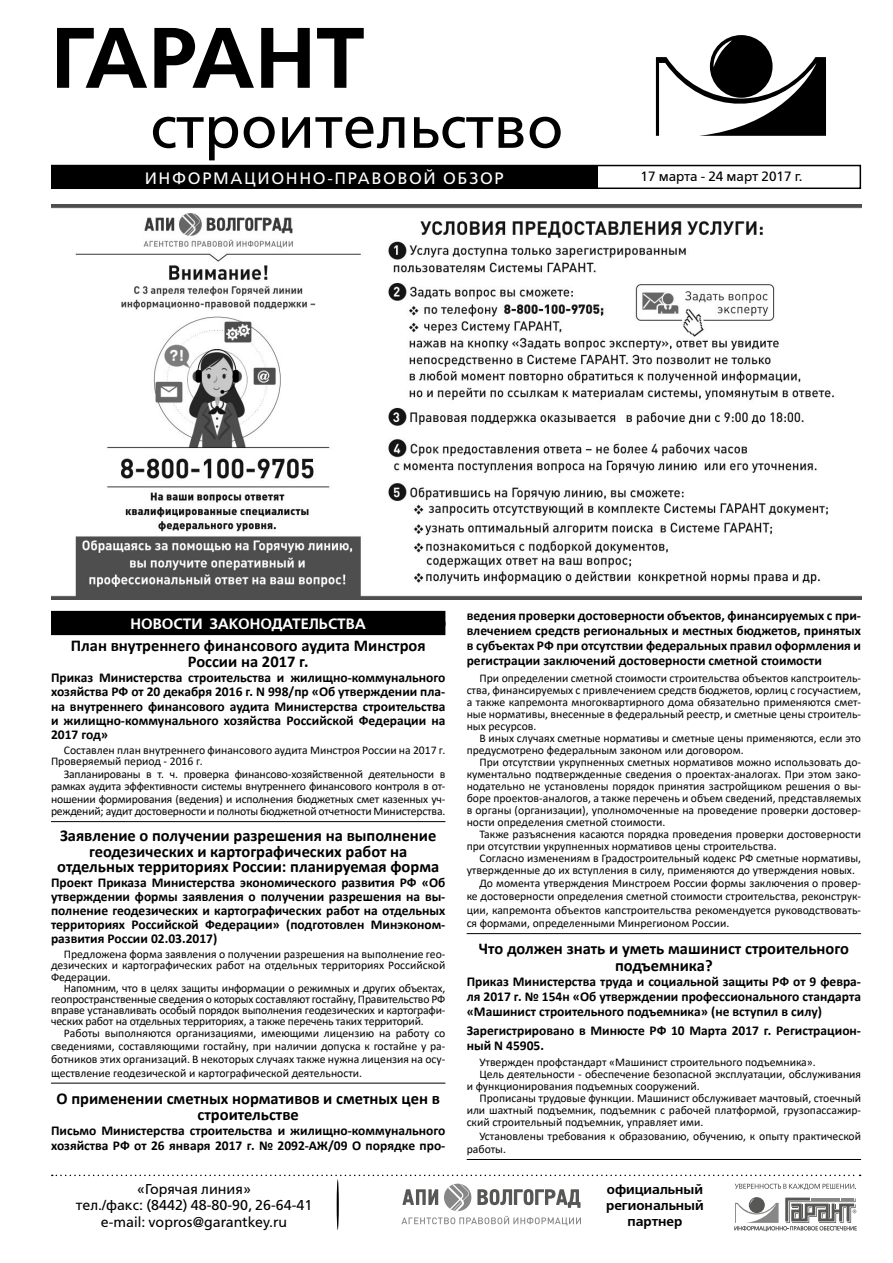
<style>
.page{position:relative;width:893px;height:1263px;background:#fff}
.page>*{position:absolute;margin:0;border:0;box-sizing:border-box;transform-origin:0 0}
.t1{font:700 85.5px "Free Set C";color:#000}
.t2{font:60px "Free Set C";color:#000}
.t3{font:700 16.5px/16.5px "Calibri";color:#000;text-align:center}
.t4{font:16.5px "Free Set C";letter-spacing:.1em;color:#fff}
.t5{font:700 15px "Free Set C";color:#fff}
.t6{font:14.25px/16.5px "Free Set C";color:#000;text-align:center}
.t7{font:700 13.5px/14.1px "Calibri";color:#000;text-align:justify}
.t8{font:700 13.5px/16.2px "Free Set C";color:#000;text-align:center}
.t9{font:13.5px "Free Set C";color:#000}
.t10{font:11.7px/12px "Calibri";color:#000;text-align:justify}
</style>
<div class="page">
<svg style="left:52px;top:1174px;width:809px;height:2px"></svg>
<hr style="left:337px;top:1179px;width:2px;height:51px;background:#000;border-radius:50%">
<svg style="left:401px;top:1184px;width:180px;height:42px"></svg>
<svg style="left:734px;top:1197px;width:123px;height:34px"></svg>
<svg style="left:735px;top:1184px;width:121px;height:6px"></svg>
<div style="left:51px;top:165px;width:810px;height:24px;border:2px solid #000"></div>
<div style="left:51px;top:166px;width:546px;height:23px;background:#000"></div>
<div style="left:51px;top:611px;width:394px;height:15px;background:#000"></div>
<div style="left:51px;top:622px;width:394px;height:13px;background:#000"></div>
<hr style="left:51px;top:821px;width:394px;height:1px;background:#000">
<hr style="left:51px;top:1083px;width:394px;height:1px;background:#000">
<div style="left:710px;top:35px;width:63px;height:63px;background:#000;border-radius:50%"></div>
<svg style="left:656px;top:40px;width:170px;height:96px"></svg>
<hr style="left:467px;top:933px;width:394px;height:1px;background:#000">
<hr style="left:467px;top:1159px;width:394px;height:1px;background:#000">
<img style="left:51px;top:204px;width:810px;height:395px">
<h1 class="t1" style="left:51px;top:7px;width:315px">ГАРАНТ</h1>
<h2 class="t2" style="left:151px;top:94px;width:414px">строительство</h2>
<h3 class="t4" style="left:145px;top:170px;width:361px">ИНФОРМАЦИОННО-ПРАВОВОЙ ОБЗОР</h3>
<p class="t9" style="left:641px;top:169px;width:164px">17 марта - 24 март 2017 г.</p>
<p class="t5" style="left:131px;top:615px;width:237px">НОВОСТИ ЗАКОНОДАТЕЛЬСТВА</p>
<h3 class="t3" style="left:71px;top:637px;width:356px">План внутреннего финансового аудита Минстроя<br>России на 2017 г.</h3>
<p class="t7" style="left:51px;top:671px;width:396px">Приказ Министерства строительства и жилищно-коммунального хозяйства РФ от 20 декабря 2016 г. N 998/пр «Об утверждении пла&shy;на внутреннего финансового аудита Министерства строительства и жилищно-коммунального хозяйства Российской Федерации на 2017 год»</p>
<p class="t10" style="left:51px;top:744px;width:396px;line-height:11.1px;text-indent:13px">Составлен план внутреннего финансового аудита Минстроя России на 2017 г.<br>Проверяемый период - 2016 г.</p>
<p class="t10" style="left:51px;top:767px;width:396px;line-height:12.5px;text-indent:13px">Запланированы в т. ч. проверка финансово-хозяйственной деятельности в рамках аудита эффективности системы внутреннего финансового контроля в от&shy;ношении формирования (ведения) и исполнения бюджетных смет казенных уч&shy;реждений; аудит достоверности и полноты бюджетной отчетности Министерства.</p>
<h3 class="t3" style="left:57px;top:828px;width:383px;line-height:15.6px">Заявление о получении разрешения на выполнение геодезических и картографических работ на отдельных территориях России: планируемая форма</h3>
<p class="t7" style="left:51px;top:875px;width:396px">Проект Приказа Министерства экономического развития РФ «Об утверждении формы заявления о получении разрешения на вы&shy;полнение геодезических и картографических работ на отдельных территориях Российской Федерации» (подготовлен Минэконом&shy;развития России 02.03.2017)</p>
<p class="t10" style="left:51px;top:949px;width:396px;line-height:11.1px;text-indent:13px">Предложена форма заявления о получении разрешения на выполнение гео&shy;дезических и картографических работ на отдельных территориях Российской Федерации.</p>
<p class="t10" style="left:51px;top:982px;width:396px;line-height:11.1px;text-indent:13px">Напомним, что в целях защиты информации о режимных и других объектах, геопространственные сведения о которых составляют гостайну, Правительство РФ вправе устанавливать особый порядок выполнения геодезических и картографи&shy;ческих работ на отдельных территориях, а также перечень таких территорий.</p>
<p class="t10" style="left:51px;top:1027px;width:396px;line-height:13px;text-indent:13px">Работы выполняются организациями, имеющими лицензию на работу со сведениями, составляющими гостайну, при наличии допуска к гостайне у ра&shy;ботников этих организаций. В некоторых случаях также нужна лицензия на осу&shy;ществление геодезической и картографической деятельности.</p>
<h3 class="t3" style="left:56px;top:1090px;width:385px">О применении сметных нормативов и сметных цен в строительстве</h3>
<p class="t7" style="left:51px;top:1123px;width:396px;line-height:15px">Письмо Министерства строительства и жилищно-коммунального хозяйства РФ от 26 января 2017 г. № 2092-АЖ/09 О порядке про-</p>
<p class="t6" style="left:76px;top:1180px;width:238px">«Горячая линия»<br>тел./факс: (8442) 48-80-90, 26-64-41 e-mail: vopros@garantkey.ru</p>
<p class="t7" style="left:467px;top:608px;width:396px;line-height:15px">ведения проверки достоверности объектов, финансируемых с при&shy;влечением средств региональных и местных бюджетов, принятых в субъектах РФ при отсутствии федеральных правил оформления и регистрации заключений достоверности сметной стоимости</p>
<p class="t10" style="left:467px;top:671px;width:396px;text-indent:13px">При определении сметной стоимости строительства объектов капстроитель&shy;ства, финансируемых с привлечением средств бюджетов, юрлиц с госучастием, а также капремонта многоквартирного дома обязательно применяются смет&shy;ные нормативы, внесенные в федеральный реестр, и сметные цены строитель&shy;ных ресурсов.</p>
<p class="t10" style="left:467px;top:731px;width:396px;text-indent:13px">В иных случаях сметные нормативы и сметные цены применяются, если это предусмотрено федеральным законом или договором.</p>
<p class="t10" style="left:467px;top:755px;width:396px;text-indent:13px">При отсутствии укрупненных сметных нормативов можно использовать до&shy;кументально подтвержденные сведения о проектах-аналогах. При этом зако&shy;нодательно не установлены порядок принятия застройщиком решения о вы&shy;боре проектов-аналогов, а также перечень и объем сведений, представляемых в органы (организации), уполномоченные на проведение проверки достовер&shy;ности определения сметной стоимости.</p>
<p class="t10" style="left:467px;top:827px;width:396px;text-indent:13px">Также разъяснения касаются порядка проведения проверки достоверности при отсутствии укрупненных нормативов цены строительства.</p>
<p class="t10" style="left:467px;top:851px;width:396px;text-indent:13px">Согласно изменениям в Градостроительный кодекс РФ сметные нормативы, утвержденные до их вступления в силу, применяются до утверждения новых.</p>
<p class="t10" style="left:467px;top:876px;width:396px;line-height:13.4px;text-indent:13px">До момента утверждения Минстроем России формы заключения о провер&shy;ке достоверности определения сметной стоимости строительства, реконструк&shy;ции, капремонта объектов капстроительства рекомендуется руководствовать&shy;ся формами, определенными Минрегионом России.</p>
<h3 class="t3" style="left:479px;top:940px;width:372px">Что должен знать и уметь машинист строительного подъемника?</h3>
<p class="t7" style="left:467px;top:973px;width:396px;line-height:15px">Приказ Министерства труда и социальной защиты РФ от 9 февра&shy;ля 2017 г. № 154н «Об утверждении профессионального стандарта «Машинист строительного подъемника» (не вступил в силу)</p>
<p class="t7" style="left:467px;top:1023px;width:396px;line-height:15px">Зарегистрировано в Минюсте РФ 10 Марта 2017 г. Регистрацион&shy;ный N 45905.</p>
<p class="t10" style="left:479px;top:1056px;width:338px">Утвержден профстандарт «Машинист строительного подъемника».</p>
<p class="t10" style="left:479px;top:1068px;width:383px">Цель деятельности - обеспечение безопасной эксплуатации, обслуживания</p>
<p class="t10" style="left:467px;top:1080px;width:235px">и функционирования подъемных сооружений.</p>
<p class="t10" style="left:479px;top:1092px;width:383px">Прописаны трудовые функции. Машинист обслуживает мачтовый, стоечный</p>
<p class="t10" style="left:467px;top:1104px;width:396px">или шахтный подъемник, подъемник с рабочей платформой, грузопассажир-</p>
<p class="t10" style="left:467px;top:1116px;width:238px">ский строительный подъемник, управляет ими.</p>
<p class="t10" style="left:467px;top:1129px;width:396px;line-height:13.4px;text-indent:13px">Установлены требования к образованию, обучению, к опыту практической работы.</p>
<p class="t8" style="left:606px;top:1181px;width:99px">официальный региональный партнер</p>
</div>
